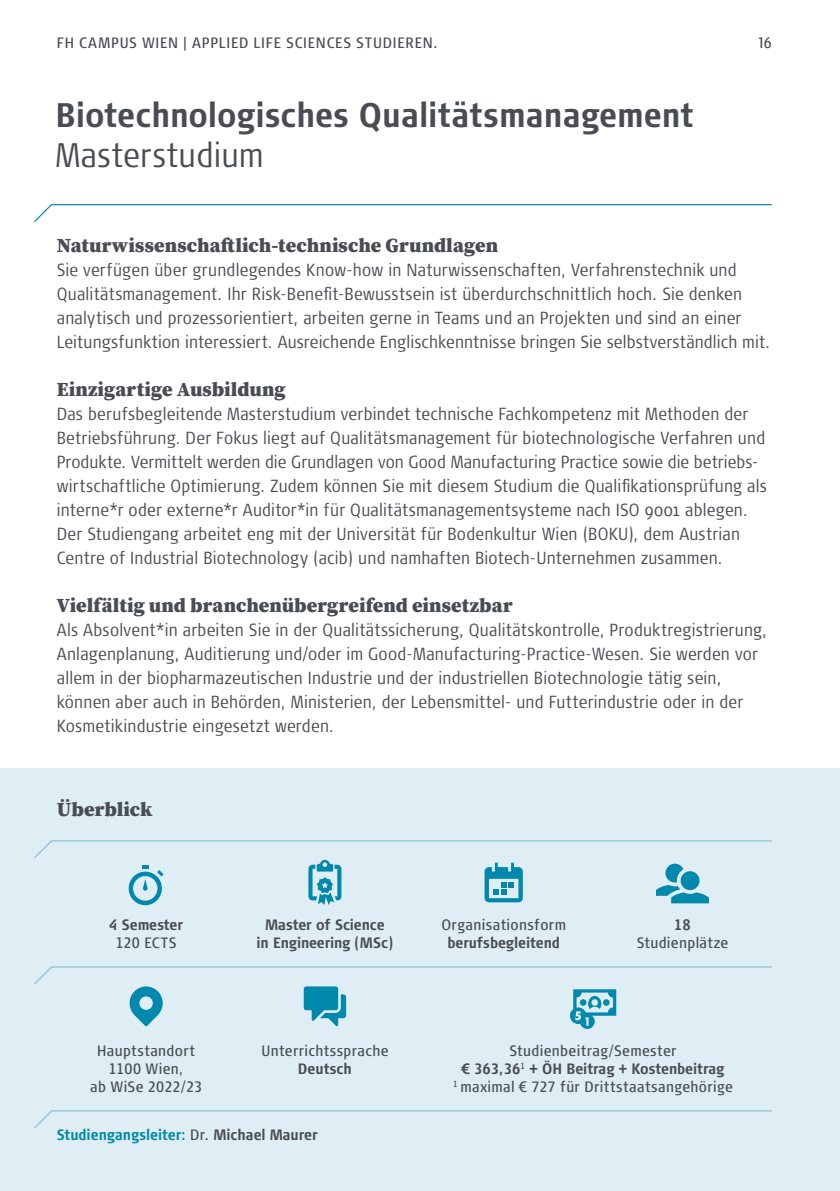
<style>
.page{position:relative;width:840px;height:1191px;background:#fff}
.page>*{position:absolute;margin:0;border:0;box-sizing:border-box;transform-origin:0 0}
.t1{font:700 condensed 34px "Signa OT";color:#494c53}
.t2{font:300 condensed 34px "Signa OT";letter-spacing:.005em;color:#494c53}
.t3{font:900 20px "Source Serif Pro";letter-spacing:.005em;color:#494c53}
.t4{font:300 condensed 17.6px/24px "Signa OT";letter-spacing:.01em;color:#494c53}
.t5{font:condensed 15px/18px "Signa OT";letter-spacing:.025em;color:#494c53;text-align:center}
.t6{font:700 condensed 15px/18px "Signa OT";letter-spacing:.005em;color:#494c53;text-align:center}
.t7{font:condensed 15px "Signa OT";letter-spacing:.05em;color:#494c53}
.t8{font:700 condensed 15px "Signa OT";color:#0089ac}
.s1{font-weight:400;color:#494c53}
.s2{color:#494c53}
.s3{font-weight:700}
</style>
<div class="page">
<div style="left:0;top:768px;width:839px;height:423px;background:#dfedf4"></div>
<svg style="left:34px;top:1110px;width:738px;height:18px"></svg>
<svg style="left:34px;top:840px;width:738px;height:65px"></svg>
<svg style="left:34px;top:966px;width:738px;height:63px"></svg>
<svg style="left:34px;top:204px;width:738px;height:18px"></svg>
<p class="t7" style="left:57px;top:34px;width:382px">FH CAMPUS WIEN | APPLIED LIFE SCIENCES STUDIEREN.</p>
<p class="t5" style="left:757px;top:34px;width:15px">16</p>
<h1 class="t1" style="left:55px;top:95px;width:639px">Biotechnologisches Qualitätsmanagement</h1>
<h1 class="t2" style="left:55px;top:137px;width:210px">Masterstudium</h1>
<p class="t3" style="left:57px;top:234px;width:442px">Naturwissenschaftlich-technische Grundlagen</p>
<p class="t4" style="left:57px;top:258px;width:714px">Sie verfügen über grundlegendes Know-how in Naturwissenschaften, Verfahrenstechnik und Qualitätsmanagement. Ihr Risk-Benefit-Bewusstsein ist überdurchschnittlich hoch. Sie denken analytisch und prozessorientiert, arbeiten gerne in Teams und an Projekten und sind an einer Leitungsfunktion interessiert. Ausreichende Englischkenntnisse bringen Sie selbstverständlich mit.</p>
<p class="t3" style="left:57px;top:378px;width:230px">Einzigartige Ausbildung</p>
<p class="t4" style="left:57px;top:402px;width:711px">Das berufsbegleitende Masterstudium verbindet technische Fachkompetenz mit Methoden der Betriebsführung. Der Fokus liegt auf Qualitätsmanagement für biotechnologische Verfahren und Produkte. Vermittelt werden die Grundlagen von Good Manufacturing Practice sowie die betriebs&shy;wirtschaftliche Optimierung. Zudem können Sie mit diesem Studium die Qualifikationsprüfung als interne*r oder externe*r Auditor*in für Qualitätsmanagementsysteme nach ISO 9001 ablegen.<br>Der Studiengang arbeitet eng mit der Universität für Bodenkultur Wien (BOKU), dem Austrian Centre of Industrial Biotechnology (acib) und namhaften Biotech-Unternehmen zusammen.</p>
<p class="t3" style="left:57px;top:594px;width:457px">Vielfältig und branchenübergreifend einsetzbar</p>
<p class="t4" style="left:57px;top:618px;width:711px">Als Absolvent*in arbeiten Sie in der Qualitätssicherung, Qualitätskontrolle, Produktregistrierung, Anlagenplanung, Auditierung und/oder im Good-Manufacturing-Practice-Wesen. Sie werden vor allem in der biopharmazeutischen Industrie und der industriellen Biotechnologie tätig sein, können aber auch in Behörden, Ministerien, der Lebensmittel- und Futterindustrie oder in der Kosmetikindustrie eingesetzt werden.</p>
<p class="t3" style="left:57px;top:798px;width:97px">Überblick</p>
<p class="t6" style="left:109px;top:916px;width:75px">4 Semester</p>
<p class="t5" style="left:116px;top:934px;width:62px">120 ECTS</p>
<p class="t6" style="left:256px;top:916px;width:138px">Master of Science<br>in Engineering (MSc)</p>
<p class="t5" style="left:90px;top:1041px;width:113px">Hauptstandort<br>1100 Wien,<br>ab WiSe 2022/23</p>
<p class="t5" style="left:261px;top:1041px;width:129px">Unterrichtssprache</p>
<p class="t6" style="left:298px;top:1059px;width:55px">Deutsch</p>
<p class="t8" style="left:57px;top:1126px;width:262px">Studiengangsleiter: <span class="s1">Dr.</span> <span class="s2">Michael Maurer</span></p>
<p class="t5" style="left:441px;top:916px;width:126px">Organisationsform</p>
<p class="t6" style="left:447px;top:934px;width:114px">berufsbegleitend</p>
<p class="t6" style="left:673px;top:916px;width:18px">18</p>
<p class="t5" style="left:636px;top:934px;width:93px">Studienplätze</p>
<p class="t5" style="left:453px;top:1041px;width:281px">Studienbeitrag/Semester<br><span class="s3">€ 363,36</span><sup>1</sup> <span class="s3">+ ÖH Beitrag + Kostenbeitrag<br></span><sup>1</sup> maximal € 727 für Drittstaatsangehörige</p>
</div>
